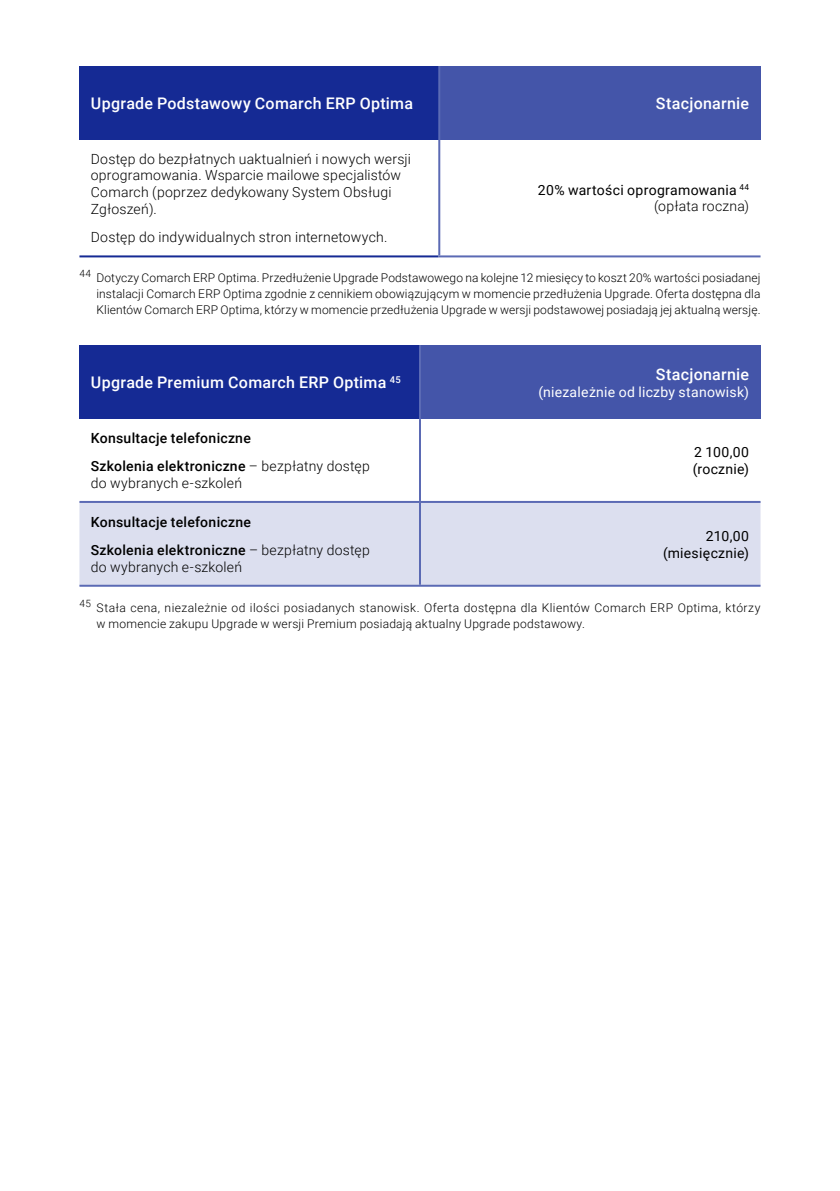
<style>
.page{position:relative;width:840px;height:1191px;background:#fff}
.page>*{position:absolute;margin:0;border:0;box-sizing:border-box;transform-origin:0 0}
.t1{font:500 16px "Roboto";letter-spacing:.02em;color:#fff}
.t2{font:300 14px/16.8px "Roboto";letter-spacing:.015em;color:#000}
.t3{font:500 14px/28.2px "Roboto";letter-spacing:.02em;color:#000}
.t4{font:14px/16.8px "Roboto";letter-spacing:.02em;color:#000;text-align:right}
.t5{font:14px "Roboto";letter-spacing:.02em;color:#fff}
.t6{font:300 12px/16px "Roboto";letter-spacing:.025em;color:#000;text-align:justify}
.s1{font-weight:300}
</style>
<div class="page">
<div style="left:79px;top:66px;width:360px;height:74px;background:#152a94"></div>
<div style="left:439px;top:66px;width:321px;height:74px;background:#4455a9"></div>
<hr style="left:438px;top:66px;width:2px;height:74px;background:#5b6ab4">
<hr style="left:438px;top:140px;width:2px;height:115px;background:#5b6ab4">
<hr style="left:438px;top:255px;width:322px;height:2px;background:#5b6ab4">
<hr style="left:79px;top:255px;width:359px;height:2px;background:#152a94">
<div style="left:79px;top:345px;width:341px;height:74px;background:#152a94"></div>
<div style="left:420px;top:345px;width:340px;height:74px;background:#4455a9"></div>
<svg style="left:80px;top:500px;width:680px;height:1px"></svg>
<div style="left:79px;top:503px;width:681px;height:82px;background:#dcdfef"></div>
<hr style="left:419px;top:345px;width:2px;height:74px;background:#5b6ab4">
<hr style="left:419px;top:419px;width:2px;height:82px;background:#5b6ab4">
<hr style="left:420px;top:501px;width:340px;height:2px;background:#5b6ab4">
<hr style="left:419px;top:503px;width:2px;height:82px;background:#5b6ab4">
<hr style="left:420px;top:585px;width:340px;height:2px;background:#5b6ab4">
<hr style="left:79px;top:501px;width:341px;height:2px;background:#5b6ab4">
<hr style="left:79px;top:585px;width:341px;height:2px;background:#5b6ab4">
<h1 class="t1" style="left:91px;top:92px;width:323px">Upgrade Podstawowy Comarch ERP Optima</h1>
<h1 class="t1" style="left:655px;top:92px;width:95px">Stacjonarnie</h1>
<p class="t2" style="left:91px;top:150px;width:321px">Dostęp do bezpłatnych uaktualnień i nowych wersji oprogramowania. Wsparcie mailowe specjalistów Comarch (poprzez dedykowany System Obsługi Zgłoszeń).</p>
<p class="t2" style="left:91px;top:228px;width:298px">Dostęp do indywidualnych stron internetowych.</p>
<p class="t4" style="left:537px;top:181px;width:212px">20% wartości oprogramowania <sup>44 </sup><span class="s1">(opłata roczna)</span></p>
<p class="t6" style="left:96px;top:270px;width:665px;text-indent:-17px"><sup>44</sup> Dotyczy Comarch ERP Optima. Przedłużenie Upgrade Podstawowego na kolejne 12 miesięcy to koszt 20% wartości posiadanej instalacji Comarch ERP Optima zgodnie z cennikiem obowiązującym w momencie przedłużenia Upgrade. Oferta dostępna dla Klientów Comarch ERP Optima, którzy w momencie przedłużenia Upgrade w wersji podstawowej posiadają jej aktualną wersję.</p>
<h1 class="t1" style="left:91px;top:371px;width:311px">Upgrade Premium Comarch ERP Optima <sup>45</sup></h1>
<p class="t3" style="left:91px;top:423px;width:280px">Konsultacje telefoniczne<br>Szkolenia elektroniczne <span class="s1">– bezpłatny dostęp</span></p>
<p class="t2" style="left:91px;top:474px;width:153px">do wybranych e-szkoleń</p>
<h1 class="t1" style="left:655px;top:363px;width:95px">Stacjonarnie</h1>
<p class="t5" style="left:538px;top:382px;width:212px">(niezależnie od liczby stanowisk)</p>
<p class="t4" style="left:692px;top:443px;width:58px;text-align:left">2 100,00 (rocznie)</p>
<p class="t3" style="left:91px;top:507px;width:280px">Konsultacje telefoniczne<br>Szkolenia elektroniczne <span class="s1">– bezpłatny dostęp</span></p>
<p class="t2" style="left:91px;top:557px;width:153px">do wybranych e-szkoleń</p>
<p class="t4" style="left:662px;top:527px;width:87px">210,00 (miesięcznie)</p>
<p class="t6" style="left:96px;top:599px;width:665px;text-indent:-17px"><sup>45</sup> Stała cena, niezależnie od ilości posiadanych stanowisk. Oferta dostępna dla Klientów Comarch ERP Optima, którzy w momencie zakupu Upgrade w wersji Premium posiadają aktualny Upgrade podstawowy.</p>
</div>
